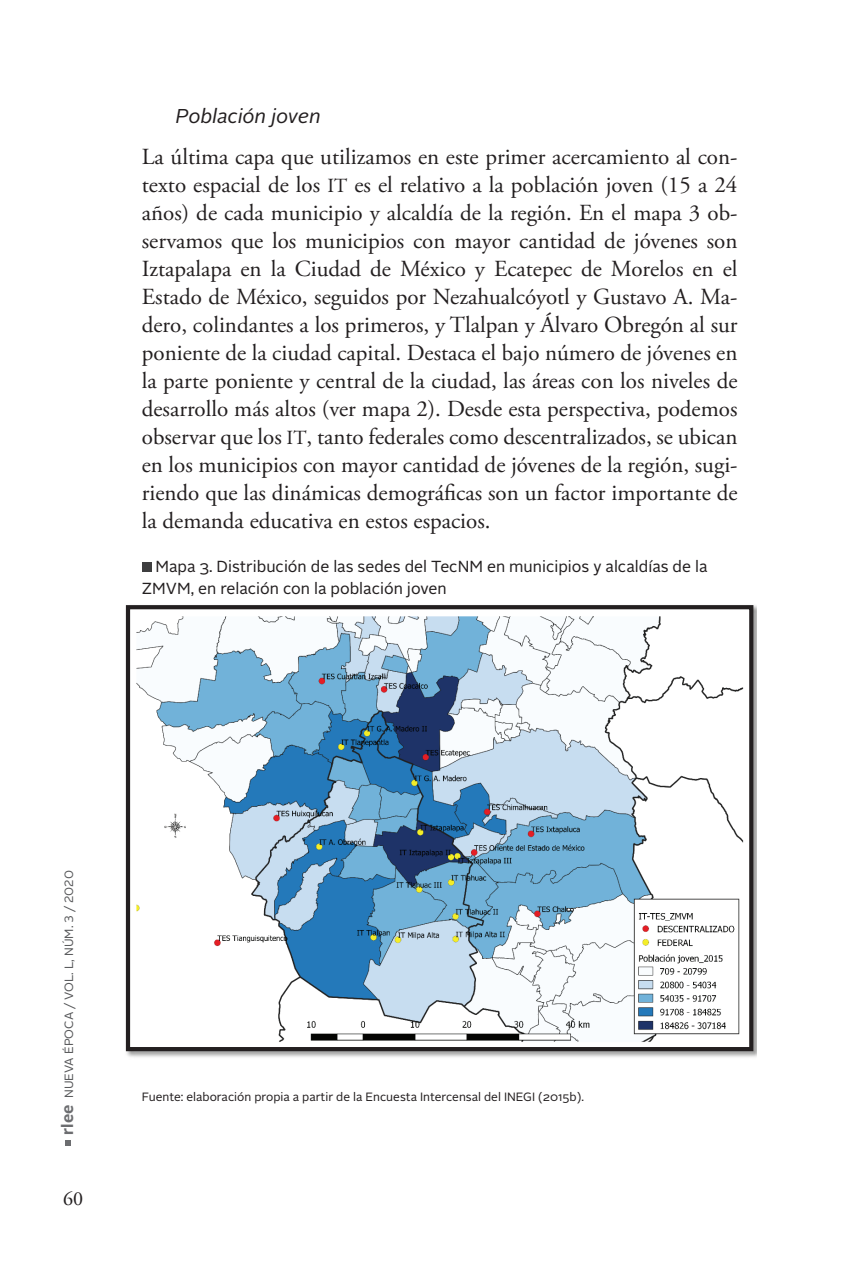
<style>
.page{position:relative;width:851px;height:1276px;background:#fff}
.page>*{position:absolute;margin:0;border:0;box-sizing:border-box;transform-origin:0 0}
.t1{font:23px/28px "Adobe Garamond Pro";color:#231f20;text-align:justify}
.t2{font:italic 20px "Alright Sans";color:#231f20}
.t3{font:20px "Adobe Garamond Pro";color:#231f20}
.t4{font:16px/22px "Alright Sans";color:#231f20}
.t5{font:12px "Alright Sans";color:#231f20}
.t6{font:12px "Alright Sans";color:#57585a}
.s1{font-size:20px}
.s2{font-weight:700;font-size:16px;color:#6c6d70}
</style>
<div class="page">
<svg style="left:66px;top:1140px;width:5px;height:5px"></svg>
<div style="left:142px;top:562px;width:9px;height:10px;background:#3e3e3f"></div>
<img style="left:131px;top:610px;width:617px;height:436px">
<div style="left:126px;top:605px;width:627px;height:446px;border:4px solid #231f20"></div>
<p class="t2" style="left:176px;top:102px;width:146px">Población joven</p>
<p class="t1" style="left:142px;top:143px;width:597px">La última capa que utilizamos en este primer acercamiento al con&shy;texto espacial de los <span class="s1">IT</span> es el relativo a la población joven (15 a 24 años) de cada municipio y alcaldía de la región. En el mapa 3 ob&shy;servamos que los municipios con mayor cantidad de jóvenes son Iztapalapa en la Ciudad de México y Ecatepec de Morelos en el Estado de México, seguidos por Nezahualcóyotl y Gustavo A. Ma&shy;dero, colindantes a los primeros, y Tlalpan y Álvaro Obregón al sur poniente de la ciudad capital. Destaca el bajo número de jóvenes en la parte poniente y central de la ciudad, las áreas con los niveles de desarrollo más altos (ver mapa 2). Desde esta perspectiva, podemos observar que los <span class="s1">IT</span>, tanto federales como descentralizados, se ubican en los municipios con mayor cantidad de jóvenes de la región, sugi&shy;riendo que las dinámicas demográficas son un factor importante de la demanda educativa en estos espacios.</p>
<p class="t4" style="left:142px;top:555px;width:567px;text-indent:14px">Mapa 3. Distribución de las sedes del TecNM en municipios y alcaldías de la<br>ZMVM, en relación con la población joven</p>
<p class="t6" style="left:61px;top:1135px;width:266px;rotate:-90deg"><span class="s2">rlee</span> n ueva época / VOL. L, NÚM. 3 / 2020</p>
<p class="t3" style="left:63px;top:1186px;width:21px">60</p>
<p class="t5" style="left:142px;top:1088px;width:443px">Fuente: elaboración propia a partir de la Encuesta Intercensal del INEGI (2015b).</p>
</div>
